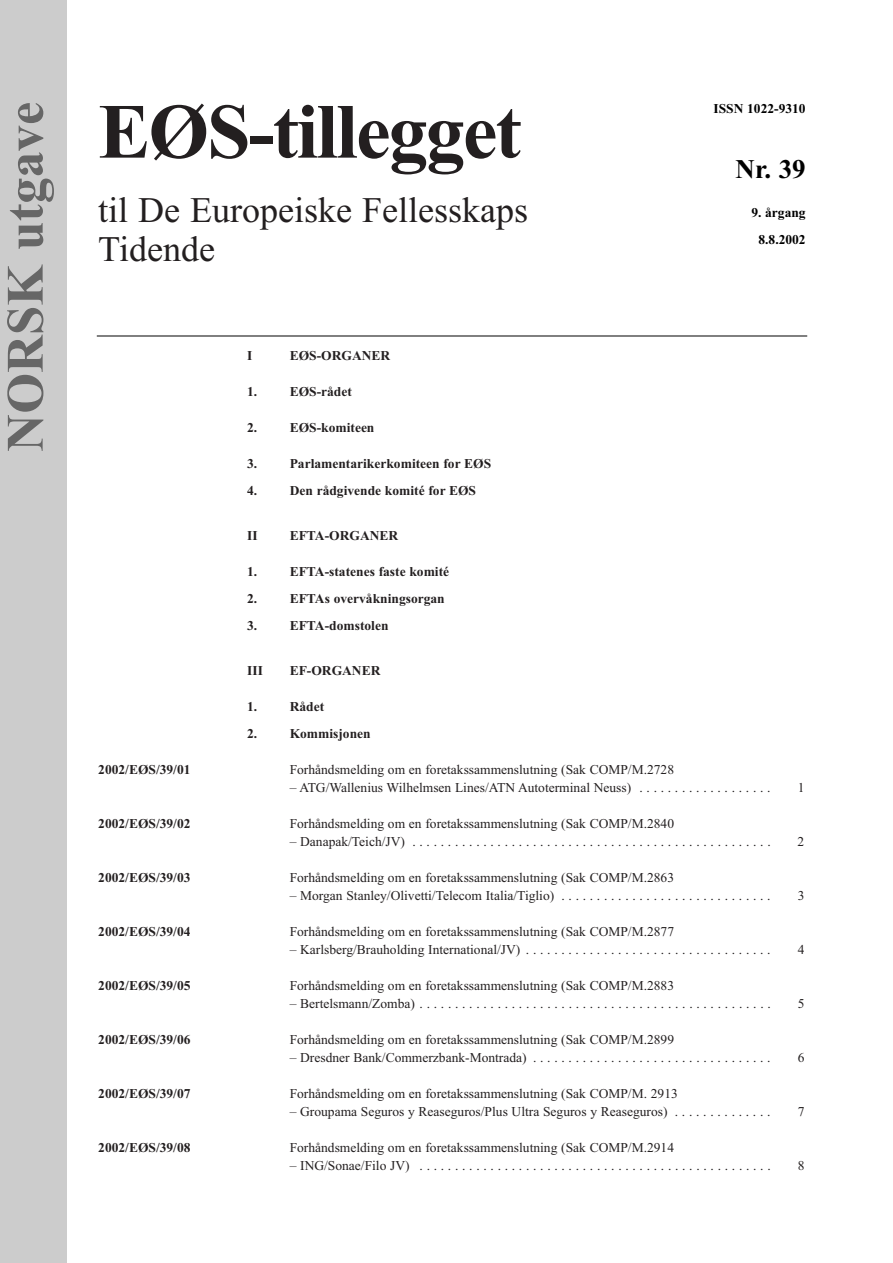
<style>
.page{position:relative;width:893px;height:1263px;background:#fff}
.page>*{position:absolute;margin:0;border:0;box-sizing:border-box;transform-origin:0 0}
.t1{font:700 78px "Times New Roman";letter-spacing:-.025em;color:#231f20}
.t2{font:700 52.5px "Times New Roman";color:#666}
.t3{font:36px/39px "Times New Roman";color:#231f20}
.t4{font:700 27px "Times New Roman";color:#000}
.t5{font:13.5px "Times New Roman";color:#231f20}
.t6{font:700 13.5px "Times New Roman";color:#231f20}
.t7{font:700 13.5px/27.3px "Times New Roman";color:#000;text-align:center}
</style>
<div class="page">
<div style="left:0;top:0;width:67px;height:1263px;background:#ccc"></div>
<hr style="left:97px;top:336px;width:710px;height:1px;background:#000">
<h2 class="t2" style="left:8px;top:452px;width:351px;rotate:-90deg">NORSK utgave</h2>
<p class="t7" style="left:713px;top:96px;width:94px">ISSN 1022-9310</p>
<h1 class="t1" style="left:98px;top:106px;width:424px">EØS-tillegget</h1>
<h3 class="t3" style="left:98px;top:194px;width:431px">til De Europeiske Fellesskaps<br>Tidende</h3>
<h3 class="t4" style="left:735px;top:160px;width:72px">Nr. 39</h3>
<p class="t7" style="left:751px;top:200px;width:56px">9. årgang<br>8.8.2002</p>
<p class="t6" style="left:247px;top:351px;width:7px">I</p>
<p class="t6" style="left:290px;top:351px;width:102px">EØS-ORGANER</p>
<p class="t6" style="left:247px;top:387px;width:106px">1. EØS-rådet</p>
<p class="t6" style="left:247px;top:423px;width:129px">2. EØS-komiteen</p>
<p class="t6" style="left:247px;top:459px;width:245px">3. Parlamentarikerkomiteen for EØS</p>
<p class="t6" style="left:247px;top:486px;width:230px">4. Den rådgivende komité for EØS</p>
<p class="t6" style="left:247px;top:531px;width:12px">II</p>
<p class="t6" style="left:290px;top:531px;width:110px">EFTA-ORGANER</p>
<p class="t6" style="left:247px;top:567px;width:203px">1. EFTA-statenes faste komité</p>
<p class="t6" style="left:247px;top:594px;width:199px">2. EFTAs overvåkningsorgan</p>
<p class="t6" style="left:247px;top:621px;width:143px">3. EFTA-domstolen</p>
<p class="t6" style="left:247px;top:666px;width:17px">III</p>
<p class="t6" style="left:290px;top:666px;width:92px">EF-ORGANER</p>
<p class="t6" style="left:247px;top:702px;width:79px">1. Rådet</p>
<p class="t6" style="left:247px;top:729px;width:125px">2. Kommisjonen</p>
<p class="t6" style="left:98px;top:765px;width:94px">2002/EØS/39/01</p>
<p class="t5" style="left:290px;top:765px;width:386px">Forhåndsmelding om en foretakssammenslutning (Sak COMP/M.2728</p>
<p class="t5" style="left:290px;top:783px;width:482px">– ATG/Wallenius Wilhelmsen Lines/ATN Autoterminal Neuss) . . . . . . . . . . . . . . . . . . .</p>
<p class="t5" style="left:797px;top:783px;width:8px">1</p>
<p class="t6" style="left:98px;top:819px;width:94px">2002/EØS/39/02</p>
<p class="t5" style="left:290px;top:819px;width:386px">Forhåndsmelding om en foretakssammenslutning (Sak COMP/M.2840</p>
<p class="t5" style="left:290px;top:837px;width:482px">– Danapak/Teich/JV) . . . . . . . . . . . . . . . . . . . . . . . . . . . . . . . . . . . . . . . . . . . . . . . . . . .</p>
<p class="t5" style="left:797px;top:837px;width:8px">2</p>
<p class="t6" style="left:98px;top:873px;width:94px">2002/EØS/39/03</p>
<p class="t5" style="left:290px;top:873px;width:386px">Forhåndsmelding om en foretakssammenslutning (Sak COMP/M.2863</p>
<p class="t5" style="left:290px;top:891px;width:482px">– Morgan Stanley/Olivetti/Telecom Italia/Tiglio) . . . . . . . . . . . . . . . . . . . . . . . . . . . . . .</p>
<p class="t5" style="left:797px;top:891px;width:8px">3</p>
<p class="t6" style="left:98px;top:927px;width:94px">2002/EØS/39/04</p>
<p class="t5" style="left:290px;top:927px;width:386px">Forhåndsmelding om en foretakssammenslutning (Sak COMP/M.2877</p>
<p class="t5" style="left:290px;top:945px;width:482px">– Karlsberg/Brauholding International/JV) . . . . . . . . . . . . . . . . . . . . . . . . . . . . . . . . . . .</p>
<p class="t5" style="left:797px;top:945px;width:8px">4</p>
<p class="t6" style="left:98px;top:981px;width:94px">2002/EØS/39/05</p>
<p class="t5" style="left:290px;top:981px;width:386px">Forhåndsmelding om en foretakssammenslutning (Sak COMP/M.2883</p>
<p class="t5" style="left:290px;top:999px;width:482px">– Bertelsmann/Zomba) . . . . . . . . . . . . . . . . . . . . . . . . . . . . . . . . . . . . . . . . . . . . . . . . . .</p>
<p class="t5" style="left:797px;top:999px;width:8px">5</p>
<p class="t6" style="left:98px;top:1035px;width:94px">2002/EØS/39/06</p>
<p class="t5" style="left:290px;top:1035px;width:386px">Forhåndsmelding om en foretakssammenslutning (Sak COMP/M.2899</p>
<p class="t5" style="left:290px;top:1053px;width:482px">– Dresdner Bank/Commerzbank-Montrada) . . . . . . . . . . . . . . . . . . . . . . . . . . . . . . . . . .</p>
<p class="t5" style="left:797px;top:1053px;width:8px">6</p>
<p class="t6" style="left:98px;top:1089px;width:94px">2002/EØS/39/07</p>
<p class="t5" style="left:290px;top:1089px;width:389px">Forhåndsmelding om en foretakssammenslutning (Sak COMP/M. 2913</p>
<p class="t5" style="left:290px;top:1107px;width:482px">– Groupama Seguros y Reaseguros/Plus Ultra Seguros y Reaseguros) . . . . . . . . . . . . . .</p>
<p class="t5" style="left:797px;top:1107px;width:8px">7</p>
<p class="t6" style="left:98px;top:1143px;width:94px">2002/EØS/39/08</p>
<p class="t5" style="left:290px;top:1143px;width:386px">Forhåndsmelding om en foretakssammenslutning (Sak COMP/M.2914</p>
<p class="t5" style="left:290px;top:1161px;width:482px">– ING/Sonae/Filo JV) . . . . . . . . . . . . . . . . . . . . . . . . . . . . . . . . . . . . . . . . . . . . . . . . . .</p>
<p class="t5" style="left:797px;top:1161px;width:8px">8</p>
</div>
